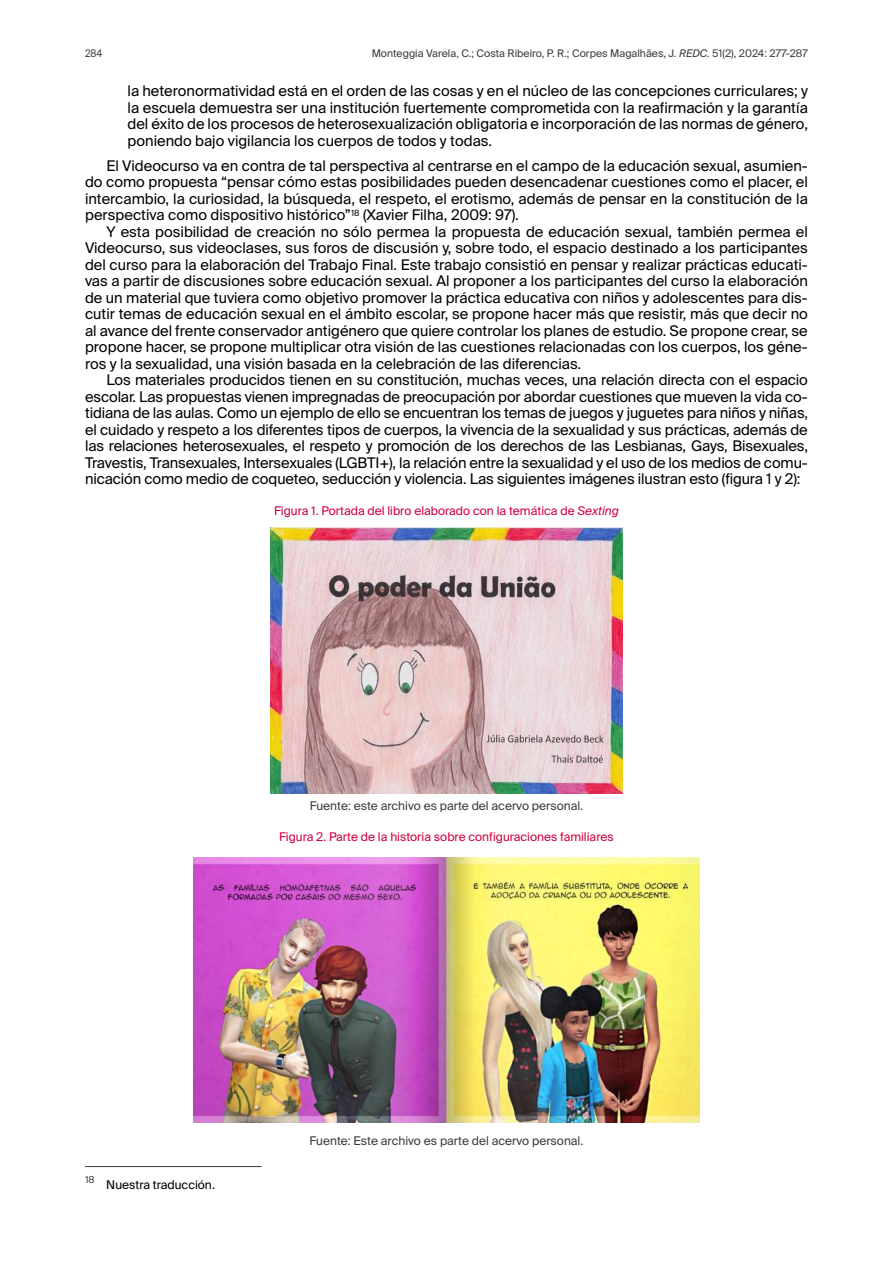
<style>
.page{position:relative;width:893px;height:1263px;background:#fff}
.page>*{position:absolute;margin:0;border:0;box-sizing:border-box;transform-origin:0 0}
._000-TXT_GENERAL{font:14.7px/16.5px "Suisse Intl";color:#000;text-align:justify}
._000-Citas{font:14.7px/16.5px "Suisse Intl";color:#000;text-align:justify}
._000-Pie_figuras_y_tablas{font:12px "Suisse Intl";color:#cf003d}
._000-FUENTE{font:12px "Suisse Intl";color:#3c3c3b}
._000-Notas_al_pie{font:12px "Suisse Intl";color:#000}
.t1{font:10.5px "Suisse Intl";color:#3c3c3b}
.t2{font:10.5px "Suisse Intl";color:#3c3c3b;scale:.9 1}
._000-Notas_al_pie-2{font:9.6px "Suisse Intl";color:#3c3c3b}
.s1{font-style:italic}
</style>
<div class="page">
<img style="left:270px;top:527px;width:353px;height:266px">
<img style="left:193px;top:857px;width:506px;height:266px">
<hr style="left:85px;top:1166px;width:176px;height:1px;background:#3c3c3b">
<p class="t2" style="left:85px;top:47px;width:21px">284</p>
<p class="t1" style="left:372px;top:47px;width:438px">Monteggia Varela, C.; Costa Ribeiro, P. R.; Corpes Magalhães, J. <span class="s1">REDC.</span> 51(2), 2024: 277-287</p>
<p class="_000-Citas" style="left:128px;top:83px;width:682px">la heteronormatividad está en el orden de las cosas y en el núcleo de las concepciones curriculares; y la escuela demuestra ser una institución fuertemente comprometida con la reafirmación y la garantía del éxito de los procesos de heterosexualización obligatoria e incorporación de las normas de género, poniendo bajo vigilancia los cuerpos de todos y todas.</p>
<p class="_000-TXT_GENERAL" style="left:85px;top:158px;width:724px;text-indent:21px">El Videocurso va en contra de tal perspectiva al centrarse en el campo de la educación sexual, asumien&shy;do como propuesta “pensar cómo estas posibilidades pueden desencadenar cuestiones como el placer, el intercambio, la curiosidad, la búsqueda, el respeto, el erotismo, además de pensar en la constitución de la perspectiva como dispositivo histórico”<sup>18</sup> (Xavier Filha, 2009: 97).</p>
<p class="_000-TXT_GENERAL" style="left:85px;top:224px;width:724px;text-indent:21px">Y esta posibilidad de creación no sólo permea la propuesta de educación sexual, también permea el Videocurso, sus videoclases, sus foros de discusión y, sobre todo, el espacio destinado a los participantes del curso para la elaboración del Trabajo Final. Este trabajo consistió en pensar y realizar prácticas educati&shy;vas a partir de discusiones sobre educación sexual. Al proponer a los participantes del curso la elaboración de un material que tuviera como objetivo promover la práctica educativa con niños y adolescentes para dis&shy;cutir temas de educación sexual en el ámbito escolar, se propone hacer más que resistir, más que decir no al avance del frente conservador antigénero que quiere controlar los planes de estudio. Se propone crear, se propone hacer, se propone multiplicar otra visión de las cuestiones relacionadas con los cuerpos, los géne&shy;ros y la sexualidad, una visión basada en la celebración de las diferencias.</p>
<p class="_000-TXT_GENERAL" style="left:85px;top:372px;width:724px;text-indent:21px">Los materiales producidos tienen en su constitución, muchas veces, una relación directa con el espacio escolar. Las propuestas vienen impregnadas de preocupación por abordar cuestiones que mueven la vida co&shy;tidiana de las aulas. Como un ejemplo de ello se encuentran los temas de juegos y juguetes para niños y niñas, el cuidado y respeto a los diferentes tipos de cuerpos, la vivencia de la sexualidad y sus prácticas, además de las relaciones heterosexuales, el respeto y promoción de los derechos de las Lesbianas, Gays, Bisexuales, Travestis, Transexuales, Intersexuales (LGBTI+), la relación entre la sexualidad y el uso de los medios de comu&shy;nicación como medio de coqueteo, seducción y violencia. Las siguientes imágenes ilustran esto (figura 1 y 2):</p>
<p class="_000-Pie_figuras_y_tablas" style="left:274px;top:504px;width:346px">Figura 1. Portada del libro elaborado con la temática de <span class="s1">Sexting</span></p>
<p class="_000-FUENTE" style="left:310px;top:799px;width:275px">Fuente: este archivo es parte del acervo personal.</p>
<p class="_000-Pie_figuras_y_tablas" style="left:279px;top:829px;width:336px">Figura 2. Parte de la historia sobre configuraciones familiares</p>
<p class="_000-Notas_al_pie-2" style="left:85px;top:1174px;width:11px">18</p>
<p class="_000-Notas_al_pie" style="left:106px;top:1177px;width:110px">Nuestra traducción.</p>
<p class="_000-FUENTE" style="left:310px;top:1134px;width:275px">Fuente: Este archivo es parte del acervo personal.</p>
</div>
